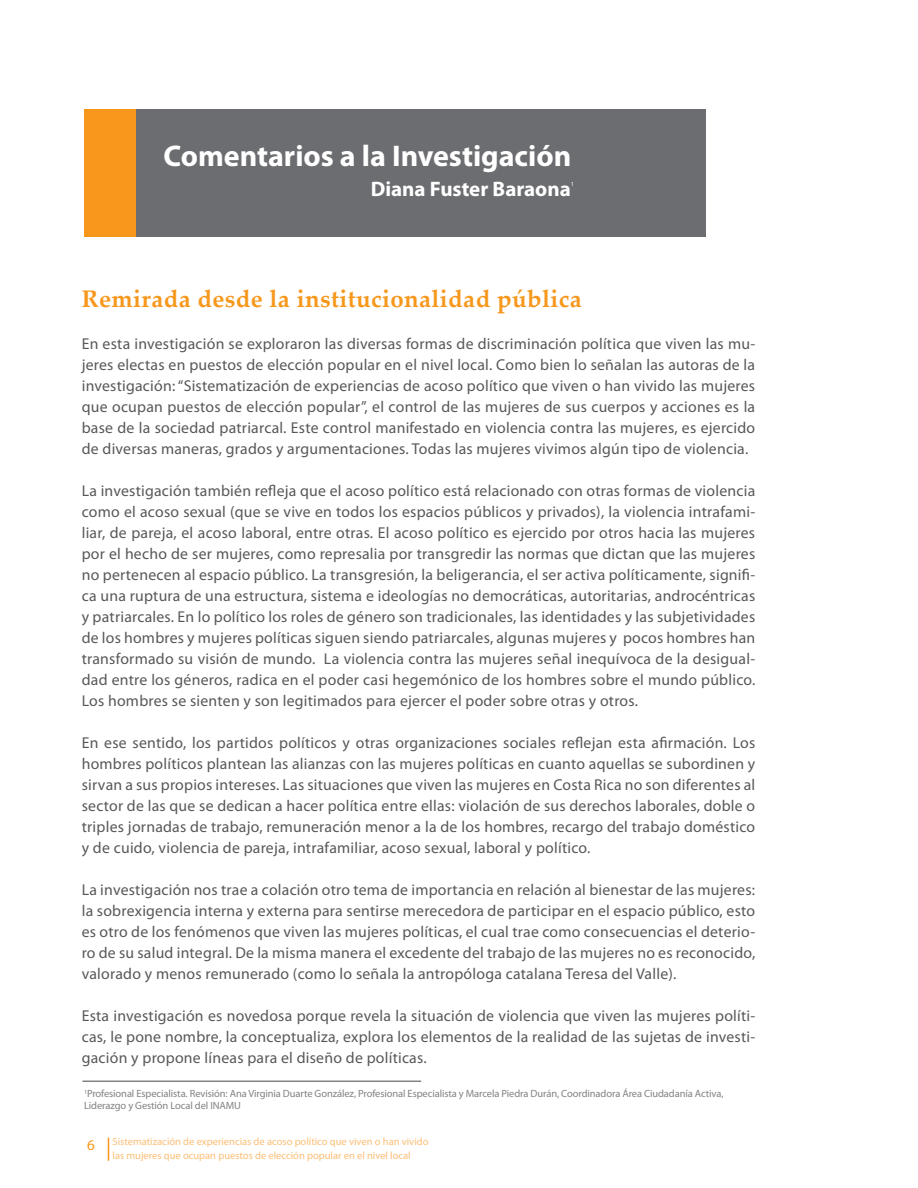
<style>
.page{position:relative;width:918px;height:1188px;background:#fff}
.page>*{position:absolute;margin:0;border:0;box-sizing:border-box;transform-origin:0 0}
.TITULO_PRINCIPAL{font:700 30px "Myriad Pro";color:#fff}
.TEXTO_GENERAL{font:700 24px "Palatino Linotype";letter-spacing:.015em;color:#f7981d}
.TITULO_PRINCIPAL-2{font:700 21px "Myriad Pro";color:#fff}
.TEXTO_GENERAL-2{font:15.75px/21px "Myriad Pro";letter-spacing:.015em;color:#57585a;text-align:justify}
.PARENTESIS{font:15px "Myriad Pro";color:#f7981d}
.TEXTO_GENERAL-3{font:10.5px "Myriad Pro";letter-spacing:-.01em;color:#808285}
.TITULO_PRINCIPAL-3{font:10.5px "Myriad Pro";color:#fcbe76}
.TEXTO_GENERAL-4{font:6.15px "Myriad Pro";color:#fff}
</style>
<div class="page">
<svg style="left:108px;top:1138px;width:1px;height:23px"></svg>
<hr style="left:82px;top:1081px;width:339px;height:1px;background:#808285">
<div style="left:135px;top:110px;width:570px;height:127px;background:#6c6d70"></div>
<div style="left:84px;top:110px;width:52px;height:127px;background:#f7981d"></div>
<p class="TITULO_PRINCIPAL" style="left:164px;top:136px;width:409px">Comentarios a la Investigación</p>
<p class="TITULO_PRINCIPAL-2" style="left:371px;top:175px;width:202px">Diana Fuster Baraona</p>
<p class="TEXTO_GENERAL-4" style="left:571px;top:180px;width:5px">1</p>
<p class="TEXTO_GENERAL" style="left:82px;top:282px;width:502px">Remirada desde la institucionalidad pública</p>
<p class="TEXTO_GENERAL-2" style="left:82px;top:333px;width:675px">En esta investigación se exploraron las diversas formas de discriminación política que viven las mu&shy;jeres electas en puestos de elección popular en el nivel local. Como bien lo señalan las autoras de la investigación: “Sistematización de experiencias de acoso político que viven o han vivido las mujeres que ocupan puestos de elección popular”, el control de las mujeres de sus cuerpos y acciones es la base de la sociedad patriarcal. Este control manifestado en violencia contra las mujeres, es ejercido de diversas maneras, grados y argumentaciones. Todas las mujeres vivimos algún tipo de violencia.</p>
<p class="TEXTO_GENERAL-2" style="left:82px;top:480px;width:675px">La investigación también refleja que el acoso político está relacionado con otras formas de violencia como el acoso sexual (que se vive en todos los espacios públicos y privados), la violencia intrafami&shy;liar, de pareja, el acoso laboral, entre otras. El acoso político es ejercido por otros hacia las mujeres por el hecho de ser mujeres, como represalia por transgredir las normas que dictan que las mujeres no pertenecen al espacio público. La transgresión, la beligerancia, el ser activa políticamente, signifi&shy;ca una ruptura de una estructura, sistema e ideologías no democráticas, autoritarias, androcéntricas y patriarcales. En lo político los roles de género son tradicionales, las identidades y las subjetividades de los hombres y mujeres políticas siguen siendo patriarcales, algunas mujeres y pocos hombres han transformado su visión de mundo. La violencia contra las mujeres señal inequívoca de la desigual&shy;dad entre los géneros, radica en el poder casi hegemónico de los hombres sobre el mundo público.<br>Los hombres se sienten y son legitimados para ejercer el poder sobre otras y otros.</p>
<p class="TEXTO_GENERAL-2" style="left:82px;top:732px;width:675px">En ese sentido, los partidos políticos y otras organizaciones sociales reflejan esta afirmación. Los hombres políticos plantean las alianzas con las mujeres políticas en cuanto aquellas se subordinen y sirvan a sus propios intereses. Las situaciones que viven las mujeres en Costa Rica no son diferentes al sector de las que se dedican a hacer política entre ellas: violación de sus derechos laborales, doble o triples jornadas de trabajo, remuneración menor a la de los hombres, recargo del trabajo doméstico y de cuido, violencia de pareja, intrafamiliar, acoso sexual, laboral y político.</p>
<p class="TEXTO_GENERAL-2" style="left:82px;top:879px;width:675px">La investigación nos trae a colación otro tema de importancia en relación al bienestar de las mujeres: la sobrexigencia interna y externa para sentirse merecedora de participar en el espacio público, esto es otro de los fenómenos que viven las mujeres políticas, el cual trae como consecuencias el deterio&shy;ro de su salud integral. De la misma manera el excedente del trabajo de las mujeres no es reconocido, valorado y menos remunerado (como lo señala la antropóloga catalana Teresa del Valle).</p>
<p class="TEXTO_GENERAL-2" style="left:82px;top:1005px;width:675px">Esta investigación es novedosa porque revela la situación de violencia que viven las mujeres políti&shy;cas, le pone nombre, la conceptualiza, explora los elementos de la realidad de las sujetas de investi&shy;gación y propone líneas para el diseño de políticas.</p>
<p class="TEXTO_GENERAL-3" style="left:84px;top:1087px;width:641px"><sup>1</sup>Profesional Especialista. Revisión: Ana Virginia Duarte González, Profesional Especialista y Marcela Piedra Durán, Coordinadora Área Ciudadanía Activa,</p>
<p class="TEXTO_GENERAL-3" style="left:84px;top:1099px;width:158px">Liderazgo y Gestión Local del INAMU</p>
<p class="PARENTESIS" style="left:87px;top:1136px;width:9px">6</p>
<p class="TITULO_PRINCIPAL-3" style="left:113px;top:1135px;width:317px">Sistematización de experiencias de acoso político que viven o han vivido</p>
<p class="TITULO_PRINCIPAL-3" style="left:113px;top:1149px;width:300px">las mujeres que ocupan puestos de elección popular en el nivel local</p>
</div>
